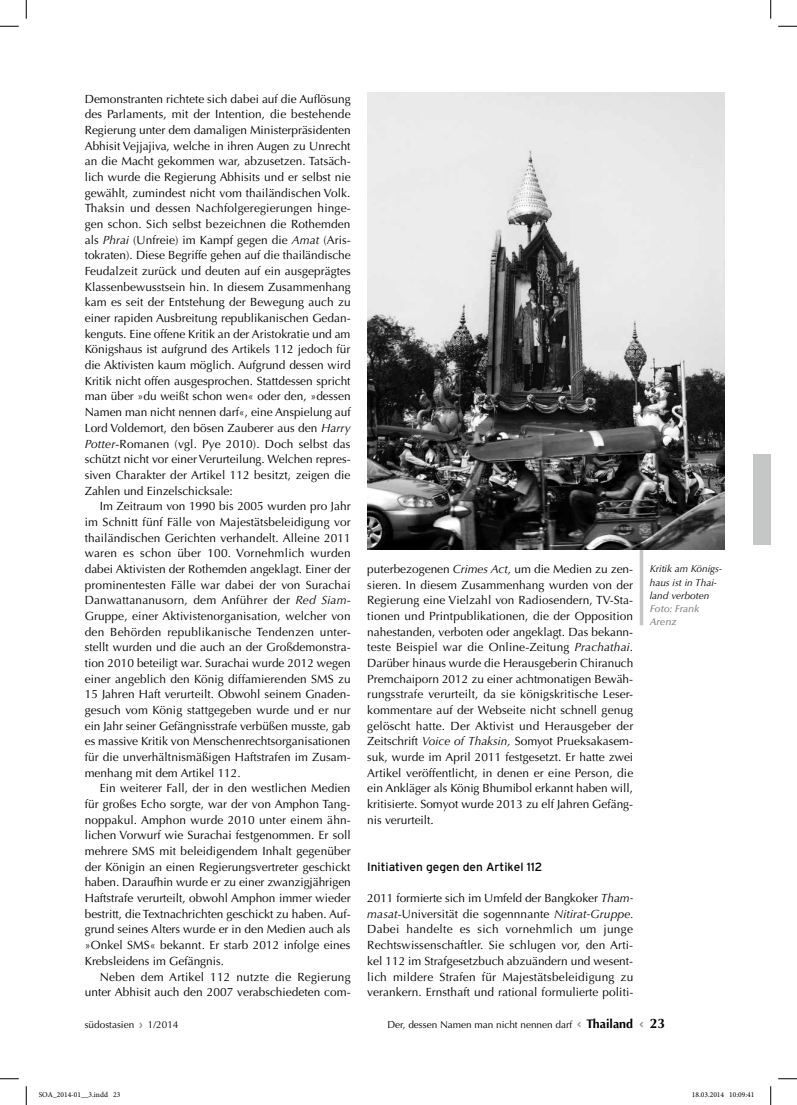
<style>
.page{position:relative;width:797px;height:1105px;background:#fff}
.page>*{position:absolute;margin:0;border:0;box-sizing:border-box;transform-origin:0 0}
.t1{font:11.88px/15.6px "Optima LT Std";color:#000;text-align:justify}
.t2{font:11.88px "Interstate";color:#000}
.t3{font:10px "Optima LT Std";color:#000}
.t4{font:italic 10px/13.2px "Optima LT Std";color:#000}
.t5{font:italic 500 10px/13.2px "Optima LT Std";color:#7a7b7a}
.t6{font:7.5px "Minion Pro";color:#000}
.s1{font-style:italic}
.s2{font-family:"Interstate";color:#7a7b7a}
.s3{font-weight:700;font-size:12.5px}
.s4{font-weight:700;font-size:13.75px}
</style>
<div class="page">
<svg style="left:639px;top:549px;width:4px;height:76px"></svg>
<img style="left:367px;top:93px;width:357px;height:456px">
<div style="left:753px;top:454px;width:17px;height:91px;background:#c5c6c6"></div>
<svg style="left:0;top:25px;width:19px;height:2px"></svg>
<svg style="left:778px;top:25px;width:19px;height:2px"></svg>
<svg style="left:0;top:1078px;width:19px;height:1px"></svg>
<svg style="left:778px;top:1078px;width:19px;height:1px"></svg>
<svg style="left:25px;top:0;width:2px;height:19px"></svg>
<svg style="left:25px;top:1086px;width:2px;height:19px"></svg>
<svg style="left:770px;top:0;width:1px;height:19px"></svg>
<svg style="left:770px;top:1086px;width:1px;height:19px"></svg>
<p class="t1" style="left:85px;top:91px;width:267px">Demonstranten richtete sich dabei auf die Auflösung des Parlaments, mit der Intention, die bestehende Regierung unter dem damaligen Ministerpräsidenten Abhisit Vejjajiva, welche in ihren Augen zu Unrecht an die Macht gekommen war, abzusetzen. Tatsäch&shy;lich wurde die Regierung Abhisits und er selbst nie gewählt, zumindest nicht vom thailändischen Volk.<br>Thaksin und dessen Nachfolgeregierungen hinge&shy;gen schon. Sich selbst bezeichnen die Rothemden als <span class="s1">Phrai</span> (Unfreie) im Kampf gegen die <span class="s1">Amat</span> (Aris&shy;tokraten). Diese Begriffe gehen auf die thailändische Feudalzeit zurück und deuten auf ein ausgeprägtes Klassenbewusstsein hin. In diesem Zusammenhang kam es seit der Entstehung der Bewegung auch zu einer rapiden Ausbreitung republikanischen Gedan&shy;kenguts. Eine offene Kritik an der Aristokratie und am Königshaus ist aufgrund des Artikels 112 jedoch für die Aktivisten kaum möglich. Aufgrund dessen wird Kritik nicht offen ausgesprochen. Stattdessen spricht man über »du weißt schon wen« oder den, »dessen Namen man nicht nennen darf«, eine Anspielung auf Lord Voldemort, den bösen Zauberer aus den <span class="s1">Harry Potter</span>-Romanen (vgl. Pye 2010). Doch selbst das schützt nicht vor einer Verurteilung. Welchen repres&shy;siven Charakter der Artikel 112 besitzt, zeigen die Zahlen und Einzelschicksale:</p>
<p class="t1" style="left:85px;top:498px;width:267px;text-indent:15px">Im Zeitraum von 1990 bis 2005 wurden pro Jahr im Schnitt fünf Fälle von Majestätsbeleidigung vor thailändischen Gerichten verhandelt. Alleine 2011 waren es schon über 100. Vornehmlich wurden dabei Aktivisten der Rothemden angeklagt. Einer der prominentesten Fälle war dabei der von Surachai Danwattananusorn, dem Anführer der <span class="s1">Red Siam</span>-Gruppe, einer Aktivistenorganisation, welcher von den Behörden republikanische Tendenzen unter&shy;stellt wurden und die auch an der Großdemonstra&shy;tion 2010 beteiligt war. Surachai wurde 2012 wegen einer angeblich den König diffamierenden SMS zu 15 Jahren Haft verurteilt. Obwohl seinem Gnaden&shy;gesuch vom König stattgegeben wurde und er nur ein Jahr seiner Gefängnisstrafe verbüßen musste, gab es massive Kritik von Menschenrechtsorganisationen für die unverhältnismäßigen Haftstrafen im Zusam&shy;menhang mit dem Artikel 112.</p>
<p class="t1" style="left:85px;top:781px;width:267px;text-indent:15px">Ein weiterer Fall, der in den westlichen Medien für großes Echo sorgte, war der von Amphon Tang&shy;noppakul. Amphon wurde 2010 unter einem ähn&shy;lichen Vorwurf wie Surachai festgenommen. Er soll mehrere SMS mit beleidigendem Inhalt gegenüber der Königin an einen Regierungsvertreter geschickt haben. Daraufhin wurde er zu einer zwanzigjährigen Haftstrafe verurteilt, obwohl Amphon immer wieder bestritt, die Textnachrichten geschickt zu haben. Auf&shy;grund seines Alters wurde er in den Medien auch als »Onkel SMS« bekannt. Er starb 2012 infolge eines Krebsleidens im Gefängnis.</p>
<p class="t1" style="left:85px;top:969px;width:267px;text-align:right">Neben dem Artikel 112 nutzte die Regierung unter Abhisit auch den 2007 verabschiedeten com-</p>
<p class="t1" style="left:367px;top:561px;width:267px">puterbezogenen <span class="s1">Crimes Act,</span> um die Medien zu zen&shy;sieren. In diesem Zusammenhang wurden von der Regierung eine Vielzahl von Radiosendern, TV-Sta&shy;tionen und Printpublikationen, die der Opposition nahestanden, verboten oder angeklagt. Das bekann&shy;teste Beispiel war die Online-Zeitung <span class="s1">Prachathai</span>.<br>Darüber hinaus wurde die Herausgeberin Chiranuch Premchaiporn 2012 zu einer achtmonatigen Bewäh&shy;rungsstrafe verurteilt, da sie königskritische Leser&shy;kommentare auf der Webseite nicht schnell genug gelöscht hatte. Der Aktivist und Herausgeber der Zeitschrift <span class="s1">Voice of Thaksin,</span> Somyot Prueksakasem&shy;suk, wurde im April 2011 festgesetzt. Er hatte zwei Artikel veröffentlicht, in denen er eine Person, die ein Ankläger als König Bhumibol erkannt haben will, kritisierte. Somyot wurde 2013 zu elf Jahren Gefäng&shy;nis verurteilt.</p>
<p class="t2" style="left:367px;top:860px;width:177px">Initiativen gegen den Artikel 112</p>
<p class="t1" style="left:367px;top:890px;width:268px">2011 formierte sich im Umfeld der Bangkoker <span class="s1">Tham&shy;masat</span>-Universität die sogennnante <span class="s1">Nitirat-Gruppe.<br></span>Dabei handelte es sich vornehmlich um junge Rechtswissenschaftler. Sie schlugen vor, den Arti&shy;kel 112 im Strafgesetzbuch abzuändern und wesent&shy;lich mildere Strafen für Majestätsbeleidigung zu verankern. Ernsthaft und rational formulierte politi-</p>
<p class="t4" style="left:650px;top:562px;width:74px">Kritik am Königs&shy;haus ist in Thai&shy;land verboten</p>
<p class="t5" style="left:650px;top:602px;width:51px">Foto: Frank<br>Arenz</p>
<p class="t3" style="left:85px;top:1018px;width:95px">südostasien <span class="s2">›</span> 1/2014</p>
<p class="t3" style="left:387px;top:1018px;width:279px">Der, dessen Namen man nicht nennen darf <span class="s2">&lt;</span> <span class="s3">Thailand</span> <span class="s2">&lt;</span> <span class="s4">23</span></p>
<p class="t6" style="left:39px;top:1090px;width:83px">SOA_2014-01__3.indd 23</p>
<p class="t6" style="left:692px;top:1090px;width:64px">18.03.2014 10:09:41</p>
</div>
